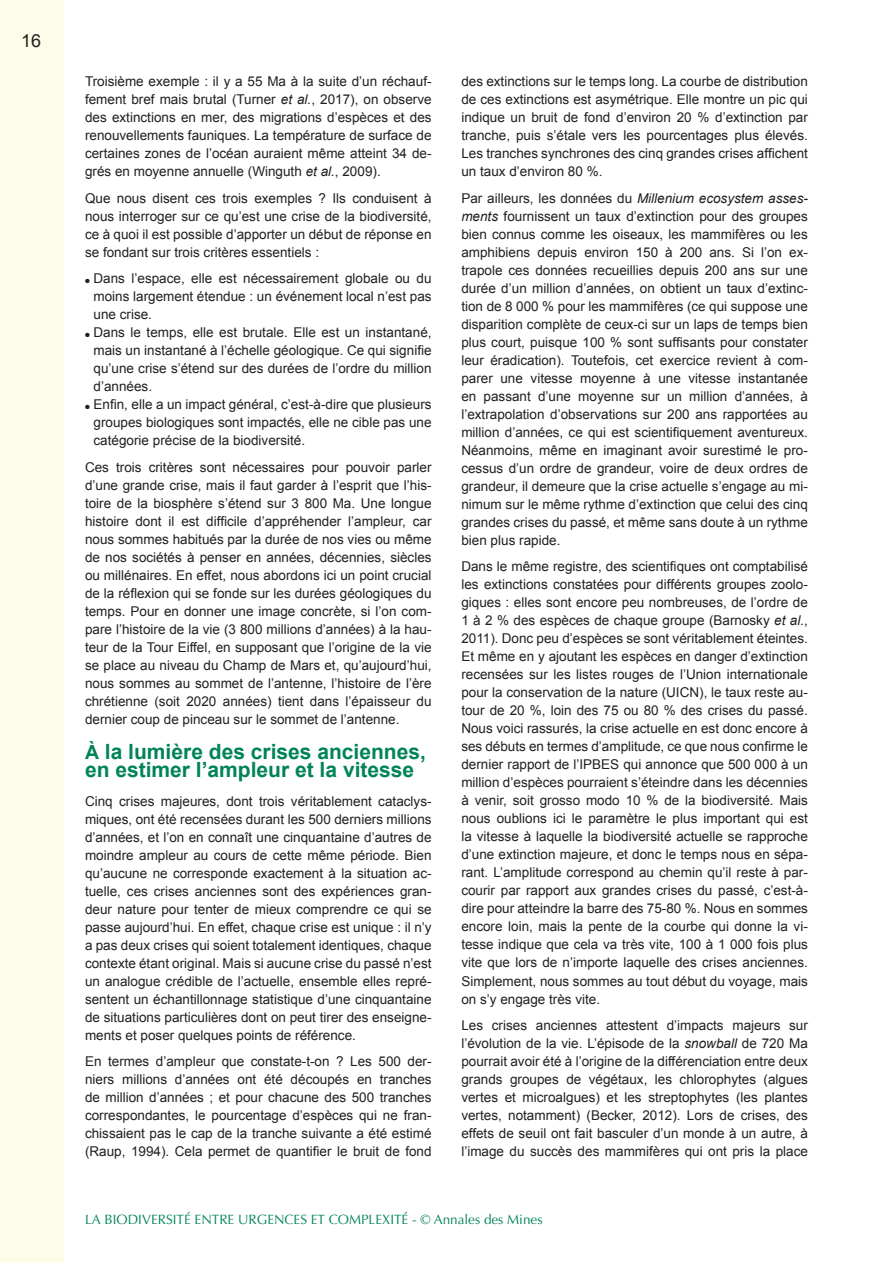
<style>
.page{position:relative;width:893px;height:1263px;background:#fff}
.page>*{position:absolute;margin:0;border:0;box-sizing:border-box;transform-origin:0 0}
.INTER_1{font:700 21px/18px "Arial";color:#008457}
.t1{font:18px "Arial";color:#231f20}
.texte_courant{font:13.5px/18px "Arial";color:#231f20;text-align:justify}
.t2{font:13.5px "Optima";color:#008457}
.s1{font-style:italic}
.s2{font-size:19.5px}
</style>
<div class="page">
<div style="left:0;top:0;width:64px;height:1263px;background:#fdfce8"></div>
<h2 class="t1" style="left:21px;top:29px;width:22px">16</h2>
<p class="texte_courant" style="left:85px;top:73px;width:348px">Troisième exemple : il y a 55 Ma à la suite d’un réchauf&shy;fement bref mais brutal (Turner <span class="s1">et al.</span>, 2017), on observe des extinctions en mer, des migrations d’espèces et des renouvellements fauniques. La température de surface de certaines zones de l’océan auraient même atteint 34 de&shy;grés en moyenne annuelle (Winguth <span class="s1">et al.</span>, 2009).</p>
<p class="texte_courant" style="left:85px;top:189px;width:348px">Que nous disent ces trois exemples ? Ils conduisent à nous interroger sur ce qu’est une crise de la biodiversité, ce à quoi il est possible d’apporter un début de réponse en se fondant sur trois critères essentiels :</p>
<p class="texte_courant" style="left:94px;top:270px;width:340px;text-indent:-9px">● Dans l’espace, elle est nécessairement globale ou du moins largement étendue : un événement local n’est pas une crise.</p>
<p class="texte_courant" style="left:94px;top:324px;width:340px;text-indent:-9px">● Dans le temps, elle est brutale. Elle est un instantané, mais un instantané à l’échelle géologique. Ce qui signifie qu’une crise s’étend sur des durées de l’ordre du million d’années.</p>
<p class="texte_courant" style="left:94px;top:396px;width:340px;text-indent:-9px">● Enfin, elle a un impact général, c’est-à-dire que plusieurs groupes biologiques sont impactés, elle ne cible pas une catégorie précise de la biodiversité.</p>
<p class="texte_courant" style="left:85px;top:458px;width:348px">Ces trois critères sont nécessaires pour pouvoir parler d’une grande crise, mais il faut garder à l’esprit que l’his&shy;toire de la biosphère s’étend sur 3 800 Ma. Une longue histoire dont il est difficile d’appréhender l’ampleur, car nous sommes habitués par la durée de nos vies ou même de nos sociétés à penser en années, décennies, siècles ou millénaires. En effet, nous abordons ici un point crucial de la réflexion qui se fonde sur les durées géologiques du temps. Pour en donner une image concrète, si l’on com&shy;pare l’histoire de la vie (3 800 millions d’années) à la hau&shy;teur de la Tour Eiffel, en supposant que l’origine de la vie se place au niveau du Champ de Mars et, qu’aujourd’hui, nous sommes au sommet de l’antenne, l’histoire de l’ère chrétienne (soit 2020 années) tient dans l’épaisseur du dernier coup de pinceau sur le sommet de l’antenne.</p>
<p class="INTER_1" style="left:85px;top:743px;width:342px"><span class="s2">À</span> la lumière des crises anciennes, en estimer l’ampleur et la vitesse</p>
<p class="texte_courant" style="left:85px;top:792px;width:348px">Cinq crises majeures, dont trois véritablement cataclys&shy;miques, ont été recensées durant les 500 derniers millions d’années, et l’on en connaît une cinquantaine d’autres de moindre ampleur au cours de cette même période. Bien qu’aucune ne corresponde exactement à la situation ac&shy;tuelle, ces crises anciennes sont des expériences gran&shy;deur nature pour tenter de mieux comprendre ce qui se passe aujourd’hui. En effet, chaque crise est unique : il n’y a pas deux crises qui soient totalement identiques, chaque contexte étant original. Mais si aucune crise du passé n’est un analogue crédible de l’actuelle, ensemble elles repré&shy;sentent un échantillonnage statistique d’une cinquantaine de situations particulières dont on peut tirer des enseigne&shy;ments et poser quelques points de référence.</p>
<p class="texte_courant" style="left:85px;top:1052px;width:348px">En termes d’ampleur que constate-t-on ? Les 500 der&shy;niers millions d’années ont été découpés en tranches de million d’années ; et pour chacune des 500 tranches correspondantes, le pourcentage d’espèces qui ne fran&shy;chissaient pas le cap de la tranche suivante a été estimé (Raup, 1994). Cela permet de quantifier le bruit de fond</p>
<p class="texte_courant" style="left:461px;top:73px;width:348px">des extinctions sur le temps long. La courbe de distribution de ces extinctions est asymétrique. Elle montre un pic qui indique un bruit de fond d’environ 20 % d’extinction par tranche, puis s’étale vers les pourcentages plus élevés.<br>Les tranches synchrones des cinq grandes crises affichent un taux d’environ 80 %.</p>
<p class="texte_courant" style="left:461px;top:189px;width:348px">Par ailleurs, les données du <span class="s1">Millenium ecosystem asses&shy;ments</span> fournissent un taux d’extinction pour des groupes bien connus comme les oiseaux, les mammifères ou les amphibiens depuis environ 150 à 200 ans. Si l’on ex&shy;trapole ces données recueillies depuis 200 ans sur une durée d’un million d’années, on obtient un taux d’extinc&shy;tion de 8 000 % pour les mammifères (ce qui suppose une disparition complète de ceux-ci sur un laps de temps bien plus court, puisque 100 % sont suffisants pour constater leur éradication). Toutefois, cet exercice revient à com&shy;parer une vitesse moyenne à une vitesse instantanée en passant d’une moyenne sur un million d’années, à l’extrapolation d’observations sur 200 ans rapportées au million d’années, ce qui est scientifiquement aventureux.<br>Néanmoins, même en imaginant avoir surestimé le pro&shy;cessus d’un ordre de grandeur, voire de deux ordres de grandeur, il demeure que la crise actuelle s’engage au mi&shy;nimum sur le même rythme d’extinction que celui des cinq grandes crises du passé, et même sans doute à un rythme bien plus rapide.</p>
<p class="texte_courant" style="left:461px;top:558px;width:348px">Dans le même registre, des scientifiques ont comptabilisé les extinctions constatées pour différents groupes zoolo&shy;giques : elles sont encore peu nombreuses, de l’ordre de 1 à 2 % des espèces de chaque groupe (Barnosky <span class="s1">et al.</span>, 2011). Donc peu d’espèces se sont véritablement éteintes.<br>Et même en y ajoutant les espèces en danger d’extinction recensées sur les listes rouges de l’Union internationale pour la conservation de la nature (UICN), le taux reste au&shy;tour de 20 %, loin des 75 ou 80 % des crises du passé.<br>Nous voici rassurés, la crise actuelle en est donc encore à ses débuts en termes d’amplitude, ce que nous confirme le dernier rapport de l’IPBES qui annonce que 500 000 à un million d’espèces pourraient s’éteindre dans les décennies à venir, soit grosso modo 10 % de la biodiversité. Mais nous oublions ici le paramètre le plus important qui est la vitesse à laquelle la biodiversité actuelle se rapproche d’une extinction majeure, et donc le temps nous en sépa&shy;rant. L’amplitude correspond au chemin qu’il reste à par&shy;courir par rapport aux grandes crises du passé, c’est-à&shy;dire pour atteindre la barre des 75-80 %. Nous en sommes encore loin, mais la pente de la courbe qui donne la vi&shy;tesse indique que cela va très vite, 100 à 1 000 fois plus vite que lors de n’importe laquelle des crises anciennes.<br>Simplement, nous sommes au tout début du voyage, mais on s’y engage très vite.</p>
<p class="texte_courant" style="left:461px;top:1016px;width:348px">Les crises anciennes attestent d’impacts majeurs sur l’évolution de la vie. L’épisode de la <span class="s1">snowball</span> de 720 Ma pourrait avoir été à l’origine de la différenciation entre deux grands groupes de végétaux, les chlorophytes (algues vertes et microalgues) et les streptophytes (les plantes vertes, notamment) (Becker, 2012). Lors de crises, des effets de seuil ont fait basculer d’un monde à un autre, à l’image du succès des mammifères qui ont pris la place</p>
<p class="t2" style="left:85px;top:1212px;width:459px">LA BIODIVERSITÉ ENTRE URGENCES ET COMPLEXITÉ - © Annales des Mines</p>
</div>
